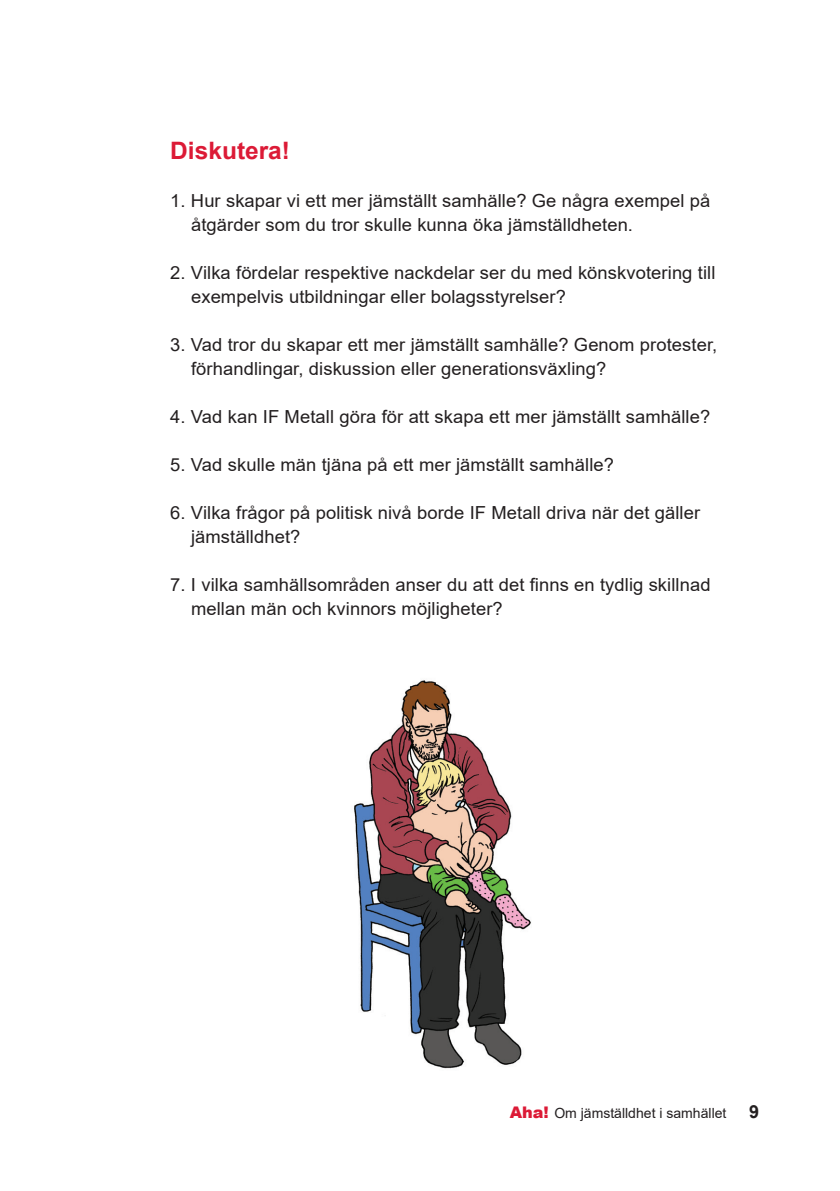
<style>
.page{position:relative;width:840px;height:1191px;background:#fff}
.page>*{position:absolute;margin:0;border:0;box-sizing:border-box;transform-origin:0 0}
.t1{font:700 24px "Arial";color:#dc1a36}
.t2{font:18px/24px "Arial";letter-spacing:.005em;color:#231f20}
.t3{font:700 18px "Arial";color:#231f20}
.t4{font:14px "Arial";color:#231f20}
.s1{font-weight:900;font-size:16px;color:#dc1a36}
</style>
<div class="page">
<img style="left:354px;top:680px;width:177px;height:389px">
<h1 class="t1" style="left:170px;top:134px;width:121px">Diskutera!</h1>
<p class="t2" style="left:191px;top:189px;width:520px;text-indent:-21px">1. Hur skapar vi ett mer jämställt samhälle? Ge några exempel på åtgärder som du tror skulle kunna öka jämställdheten.</p>
<p class="t2" style="left:191px;top:261px;width:525px;text-indent:-21px">2. Vilka fördelar respektive nackdelar ser du med könskvotering till exempelvis utbildningar eller bolagsstyrelser?</p>
<p class="t2" style="left:191px;top:333px;width:527px;text-indent:-21px">3. Vad tror du skapar ett mer jämställt samhälle? Genom protester, förhandlingar, diskussion eller generationsväxling?</p>
<p class="t2" style="left:170px;top:405px;width:541px">4. Vad kan IF Metall göra för att skapa ett mer jämställt samhälle?</p>
<p class="t2" style="left:170px;top:453px;width:445px">5. Vad skulle män tjäna på ett mer jämställt samhälle?</p>
<p class="t2" style="left:191px;top:501px;width:510px;text-indent:-21px">6. Vilka frågor på politisk nivå borde IF Metall driva när det gäller jämställdhet?</p>
<p class="t2" style="left:191px;top:573px;width:520px;text-indent:-21px">7. I vilka samhällsområden anser du att det finns en tydlig skillnad mellan män och kvinnors möjligheter?</p>
<p class="t4" style="left:509px;top:1103px;width:218px"><span class="s1">Aha!</span> Om jämställdhet i samhället</p>
<p class="t3" style="left:748px;top:1098px;width:12px">9</p>
</div>
